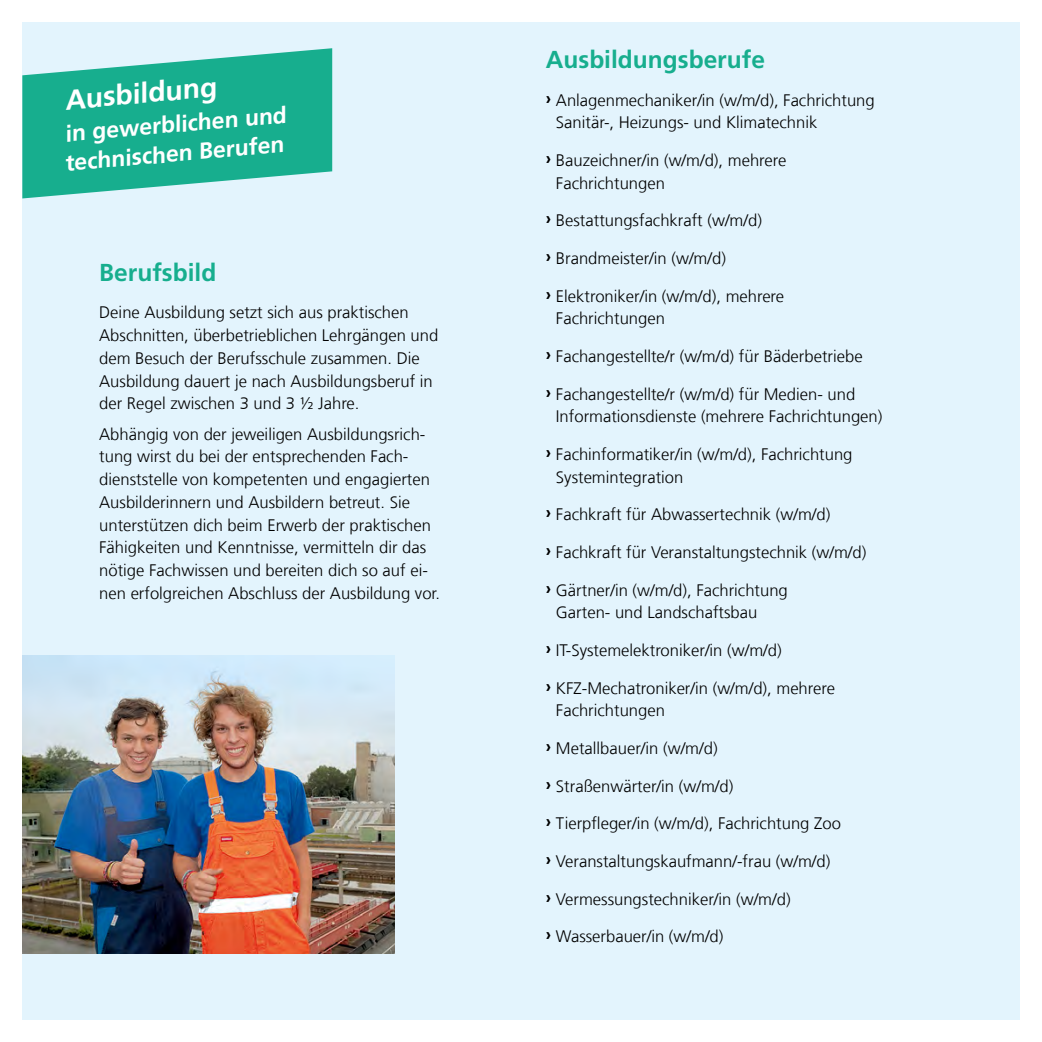
<style>
.page{position:relative;width:1042px;height:1042px;background:#fff}
.page>*{position:absolute;margin:0;border:0;box-sizing:border-box;transform-origin:0 0}
.t1{font:700 28px "Frutiger LT Std";color:#fff}
.t2{font:700 24.5px "Frutiger LT Std";color:#17ae8e}
.t3{font:700 22.93px/29.4px "Frutiger LT Com";color:#fff}
.t4{font:300 16.62px/22.8px "Frutiger LT Com";color:#000}
.s1{font-family:"Frutiger LT Std";font-weight:700}
</style>
<div class="page">
<div style="left:22px;top:22px;width:997px;height:997px;background:#e3f4fd"></div>
<svg style="left:22px;top:48px;width:310px;height:150px;fill:#17ae8e"></svg>
<img style="left:22px;top:655px;width:372px;height:298px">
<h1 class="t1" style="left:63px;top:83px;width:154px;rotate:-5deg">Ausbildung</h1>
<h3 class="t3" style="left:61px;top:119px;width:226px;rotate:-5deg">in gewerblichen und technischen Berufen</h3>
<h2 class="t2" style="left:99px;top:258px;width:119px">Berufsbild</h2>
<p class="t4" style="left:99px;top:301px;width:341px">Deine Ausbildung setzt sich aus praktischen Abschnitten, überbetrieblichen Lehrgängen und dem Besuch der Berufsschule zusammen. Die Ausbildung dauert je nach Ausbildungsberuf in der Regel zwischen 3 und 3 ½ Jahre.</p>
<p class="t4" style="left:99px;top:422px;width:342px">Abhängig von der jeweiligen Ausbildungsrich&shy;tung wirst du bei der entsprechenden Fach&shy;dienststelle von kompetenten und engagierten Ausbilderinnern und Ausbildern betreut. Sie unterstützen dich beim Erwerb der praktischen Fähigkeiten und Kenntnisse, vermitteln dir das nötige Fachwissen und bereiten dich so auf ei&shy;nen erfolgreichen Abschluss der Ausbildung vor.</p>
<h2 class="t2" style="left:546px;top:45px;width:221px">Ausbildungsberufe</h2>
<p class="t4" style="left:556px;top:89px;width:320px;text-indent:-10px"><span class="s1">›</span> Anlagenmechaniker/in (w/m/d), Fachrichtung<br>Sanitär-, Heizungs- und Klimatechnik</p>
<p class="t4" style="left:556px;top:149px;width:232px;text-indent:-10px"><span class="s1">›</span> Bauzeichner/in (w/m/d), mehrere<br>Fachrichtungen</p>
<p class="t4" style="left:546px;top:209px;width:218px"><span class="s1">›</span> Bestattungsfachkraft (w/m/d)</p>
<p class="t4" style="left:546px;top:247px;width:182px"><span class="s1">›</span> Brandmeister/in (w/m/d)</p>
<p class="t4" style="left:556px;top:285px;width:230px;text-indent:-10px"><span class="s1">›</span> Elektroniker/in (w/m/d), mehrere<br>Fachrichtungen</p>
<p class="t4" style="left:546px;top:345px;width:318px"><span class="s1">›</span> Fachangestellte/r (w/m/d) für Bäderbetriebe</p>
<p class="t4" style="left:556px;top:383px;width:328px;text-indent:-10px"><span class="s1">›</span> Fachangestellte/r (w/m/d) für Medien- und<br>Informationsdienste (mehrere Fachrichtungen)</p>
<p class="t4" style="left:556px;top:443px;width:298px;text-indent:-10px"><span class="s1">›</span> Fachinformatiker/in (w/m/d), Fachrichtung<br>Systemintegration</p>
<p class="t4" style="left:546px;top:503px;width:286px"><span class="s1">›</span> Fachkraft für Abwassertechnik (w/m/d)</p>
<p class="t4" style="left:546px;top:541px;width:322px"><span class="s1">›</span> Fachkraft für Veranstaltungstechnik (w/m/d)</p>
<p class="t4" style="left:556px;top:579px;width:233px;text-indent:-10px"><span class="s1">›</span> Gärtner/in (w/m/d), Fachrichtung<br>Garten- und Landschaftsbau</p>
<p class="t4" style="left:546px;top:639px;width:237px"><span class="s1">›</span> IT-Systemelektroniker/in (w/m/d)</p>
<p class="t4" style="left:556px;top:677px;width:280px;text-indent:-10px"><span class="s1">›</span> KFZ-Mechatroniker/in (w/m/d), mehrere<br>Fachrichtungen</p>
<p class="t4" style="left:546px;top:737px;width:173px"><span class="s1">›</span> Metallbauer/in (w/m/d)</p>
<p class="t4" style="left:546px;top:775px;width:189px"><span class="s1">›</span> Straßenwärter/in (w/m/d)</p>
<p class="t4" style="left:546px;top:812px;width:297px"><span class="s1">›</span> Tierpfleger/in (w/m/d), Fachrichtung Zoo</p>
<p class="t4" style="left:546px;top:850px;width:286px"><span class="s1">›</span> Veranstaltungskaufmann/-frau (w/m/d)</p>
<p class="t4" style="left:546px;top:887px;width:246px"><span class="s1">›</span> Vermessungstechniker/in (w/m/d)</p>
<p class="t4" style="left:546px;top:925px;width:179px"><span class="s1">›</span> Wasserbauer/in (w/m/d)</p>
</div>
